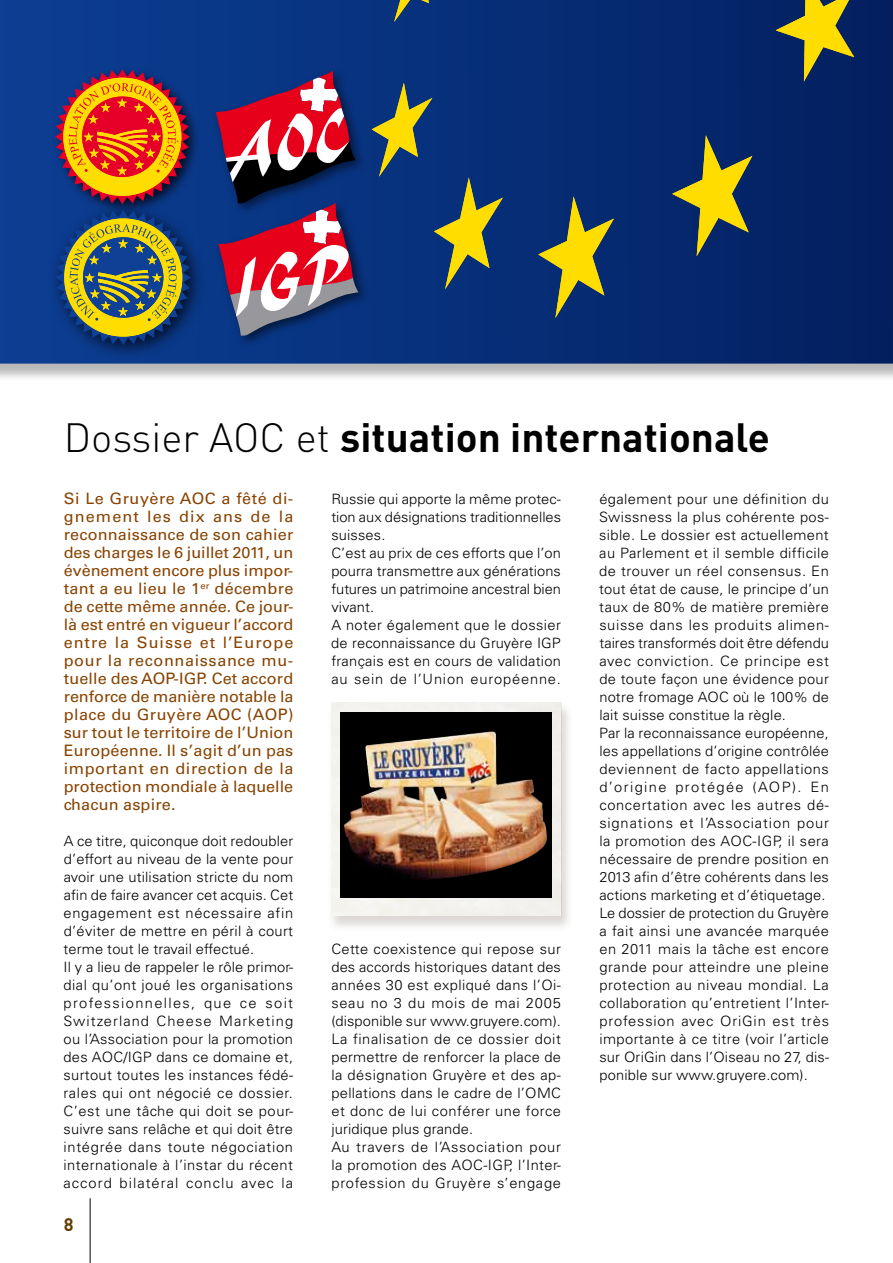
<style>
.page{position:relative;width:893px;height:1263px;background:#fff}
.page>*{position:absolute;margin:0;border:0;box-sizing:border-box;transform-origin:0 0}
.t1{font:700 40.35px "DIN";color:#000}
.t2{font:700 18px "DIN";color:#673c00}
.t3{font:15.75px/18px "Univers";letter-spacing:-.005em;color:#884300;text-align:justify}
.t4{font:300 14.25px/18px "Univers";letter-spacing:.02em;color:#000}
.s1{font-weight:300}
</style>
<div class="page">
<hr style="left:90px;top:1198px;width:1px;height:65px;background:#000">
<div style="left:327px;top:702px;width:247px;height:230px;background:#5b4c3f;opacity:.22"></div>
<div style="left:331px;top:702px;width:230px;height:214px;background:#f3f2ee"></div>
<img style="left:340px;top:712px;width:212px;height:185px">
<img style="left:350px;top:732px;width:140px;height:88px">
<div style="left:0;top:0;width:893px;height:382px;background:#000;opacity:.28"></div>
<div style="left:0;top:0;width:893px;height:364px;background:linear-gradient(to right,#0c3f94,#03205f)"></div>
<svg style="left:776px;top:0;width:78px;height:82px;background:#676b3c"></svg>
<svg style="left:394px;top:0;width:35px;height:22px"></svg>
<svg style="left:372px;top:83px;width:131px;height:206px;background:#2c4a68"></svg>
<svg style="left:538px;top:196px;width:76px;height:122px;background:#54634e"></svg>
<svg style="left:672px;top:135px;width:80px;height:121px;background:#576247"></svg>
<div style="left:50px;top:64px;width:150px;height:151px;background:#000;opacity:.75"></div>
<svg style="left:55px;top:69px;width:135px;height:131px;background:#b16030"></svg>
<div style="left:45px;top:200px;width:160px;height:159px;background:#000;opacity:.75"></div>
<svg style="left:56px;top:210px;width:135px;height:135px;background:#627357"></svg>
<div style="left:210px;top:65px;width:157px;height:150px;background:#083380"></div>
<div style="left:214px;top:197px;width:156px;height:150px;background:#000;opacity:.55"></div>
<svg style="left:215px;top:71px;width:143px;height:265px"></svg>
<p class="t1" style="left:64px;top:411px;width:708px"><span class="s1">Dossier AOC et</span> situation internationale</p>
<p class="t3" style="left:64px;top:490px;width:231px">Si Le Gruyère AOC a fêté di&shy;gnement les dix ans de la reconnaissance de son cahier des charges le 6 juillet 2011, un évènement encore plus impor&shy;tant a eu lieu le 1<sup>er</sup> décembre de cette même année. Ce jour&shy;là est entré en vigueur l’accord entre la Suisse et l’Europe pour la reconnaissance mu&shy;tuelle des AOP-IGP. Cet accord renforce de manière notable la place du Gruyère AOC (AOP) sur tout le territoire de l’Union Européenne. Il s’agit d’un pas important en direction de la protection mondiale à laquelle chacun aspire.</p>
<p class="t4" style="left:64px;top:832px;width:231px">A ce titre, quiconque doit redoubler d’effort au niveau de la vente pour avoir une utilisation stricte du nom afin de faire avancer cet acquis. Cet engagement est nécessaire afin d’éviter de mettre en péril à court terme tout le travail effectué.<br>Il y a lieu de rappeler le rôle primor&shy;dial qu’ont joué les organisations professionnelles, que ce soit Switzerland Cheese Marketing ou l’Association pour la promotion des AOC/IGP dans ce domaine et, surtout toutes les instances fédé&shy;rales qui ont négocié ce dossier.<br>C’est une tâche qui doit se pour&shy;suivre sans relâche et qui doit être intégrée dans toute négociation internationale à l’instar du récent accord bilatéral conclu avec la</p>
<p class="t2" style="left:64px;top:1212px;width:11px">8</p>
<p class="t4" style="left:331px;top:490px;width:231px">Russie qui apporte la même protec&shy;tion aux désignations traditionnelles suisses.<br>C’est au prix de ces efforts que l’on pourra transmettre aux générations futures un patrimoine ancestral bien vivant.<br>A noter également que le dossier de reconnaissance du Gruyère IGP français est en cours de validation au sein de l’Union européenne.</p>
<p class="t4" style="left:331px;top:940px;width:231px">Cette coexistence qui repose sur des accords historiques datant des années 30 est expliqué dans l’Oi&shy;seau no 3 du mois de mai 2005 (disponible sur www.gruyere.com).<br>La finalisation de ce dossier doit permettre de renforcer la place de la désignation Gruyère et des ap&shy;pellations dans le cadre de l’OMC et donc de lui conférer une force juridique plus grande.<br>Au travers de l’Association pour la promotion des AOC-IGP, l’Inter&shy;profession du Gruyère s’engage</p>
<p class="t4" style="left:599px;top:490px;width:231px">également pour une définition du Swissness la plus cohérente pos&shy;sible. Le dossier est actuellement au Parlement et il semble difficile de trouver un réel consensus. En tout état de cause, le principe d’un taux de 80% de matière première suisse dans les produits alimen&shy;taires transformés doit être défendu avec conviction. Ce principe est de toute façon une évidence pour notre fromage AOC où le 100% de lait suisse constitue la règle.<br>Par la reconnaissance européenne, les appellations d’origine contrôlée deviennent de facto appellations d’origine protégée (AOP). En concertation avec les autres dé&shy;signations et l’Association pour la promotion des AOC-IGP, il sera nécessaire de prendre position en 2013 afin d’être cohérents dans les actions marketing et d’étiquetage.<br>Le dossier de protection du Gruyère a fait ainsi une avancée marquée en 2011 mais la tâche est encore grande pour atteindre une pleine protection au niveau mondial. La collaboration qu’entretient l’Inter&shy;profession avec OriGin est très importante à ce titre (voir l’article sur OriGin dans l’Oiseau no 27, dis&shy;ponible sur www.gruyere.com).</p>
</div>
